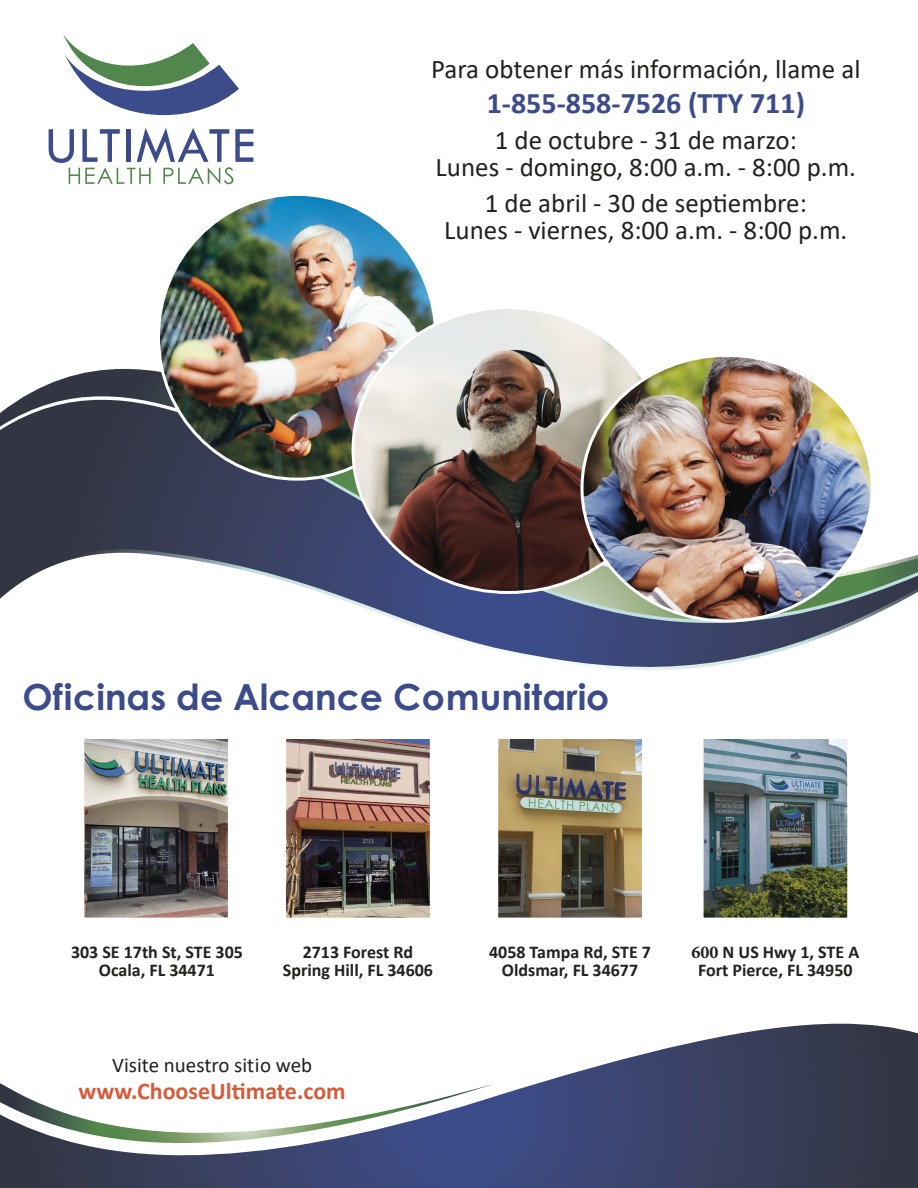
<style>
.page{position:relative;width:918px;height:1188px;background:#fff}
.page>*{position:absolute;margin:0;border:0;box-sizing:border-box;transform-origin:0 0}
.t1{font:700 36px "Century Gothic Pro";color:#3c4c8a}
.t2{font:700 30px "Calibri";color:#3c4c8a}
.t3{font:27px/27px "Calibri";color:#20231e;text-align:center}
.t4{font:700 24px "Calibri";color:#d45c3c}
.t5{font:21px "Calibri";color:#20231e}
.t6{font:700 18px/18px "Calibri";color:#20231e;text-align:center}
.s1{font-family:"Minion Pro"}
</style>
<div class="page">
<svg style="left:0;top:1024px;width:918px;height:164px"></svg>
<svg style="left:423px;top:629px;width:420px;height:41px"></svg>
<svg style="left:395px;top:619px;width:466px;height:10px;background:#4e5984"></svg>
<svg style="left:0;top:372px;width:918px;height:247px"></svg>
<svg style="left:49px;top:34px;width:204px;height:150px"></svg>
<img style="left:85px;top:740px;width:142px;height:177px">
<div style="left:81px;top:736px;width:150px;height:185px;border:3px solid #fff"></div>
<img style="left:499px;top:740px;width:142px;height:177px">
<div style="left:495px;top:736px;width:150px;height:185px;border:3px solid #fff"></div>
<img style="left:287px;top:740px;width:142px;height:177px">
<div style="left:283px;top:736px;width:150px;height:185px;border:3px solid #fff"></div>
<img style="left:705px;top:740px;width:141px;height:177px">
<div style="left:701px;top:736px;width:149px;height:185px;border:3px solid #fff"></div>
<img style="left:158px;top:197px;width:274px;height:282px">
<img style="left:353px;top:308px;width:269px;height:284px">
<img style="left:582px;top:355px;width:290px;height:266px">
<p class="t3" style="left:431px;top:55px;width:431px">Para obtener más información, llame al</p>
<p class="t2" style="left:487px;top:81px;width:320px">1-855-858-7526 (TTY 711)</p>
<p class="t3" style="left:436px;top:125px;width:422px">1 de octubre - 31 de marzo:<br>Lunes - domingo, 8:00 a.m. - 8:00 p.m.</p>
<p class="t3" style="left:444px;top:188px;width:405px">1 de abril - 30 de septiembre:<br>Lunes - viernes, 8:00 a.m. - 8:00 p.m.</p>
<p class="t1" style="left:23px;top:675px;width:588px">Oficinas de Alcance Comunitario</p>
<p class="t6" style="left:71px;top:943px;width:173px">303 SE 17th St, STE 305<br>Ocala, FL 34471</p>
<p class="t6" style="left:489px;top:943px;width:163px">4058 Tampa Rd, STE 7<br>Oldsmar, FL 34677</p>
<p class="t6" style="left:283px;top:943px;width:152px">2713 Forest Rd<br>Spring Hill, FL 34606</p>
<p class="t6" style="left:692px;top:943px;width:169px"><span class="s1">600</span> N US Hwy 1, STE A<br>Fort Pierce, FL 34950</p>
<p class="t5" style="left:112px;top:1050px;width:202px">Visite nuestro sitio web</p>
<p class="t4" style="left:79px;top:1074px;width:269px">www.ChooseUltimate.com</p>
</div>
